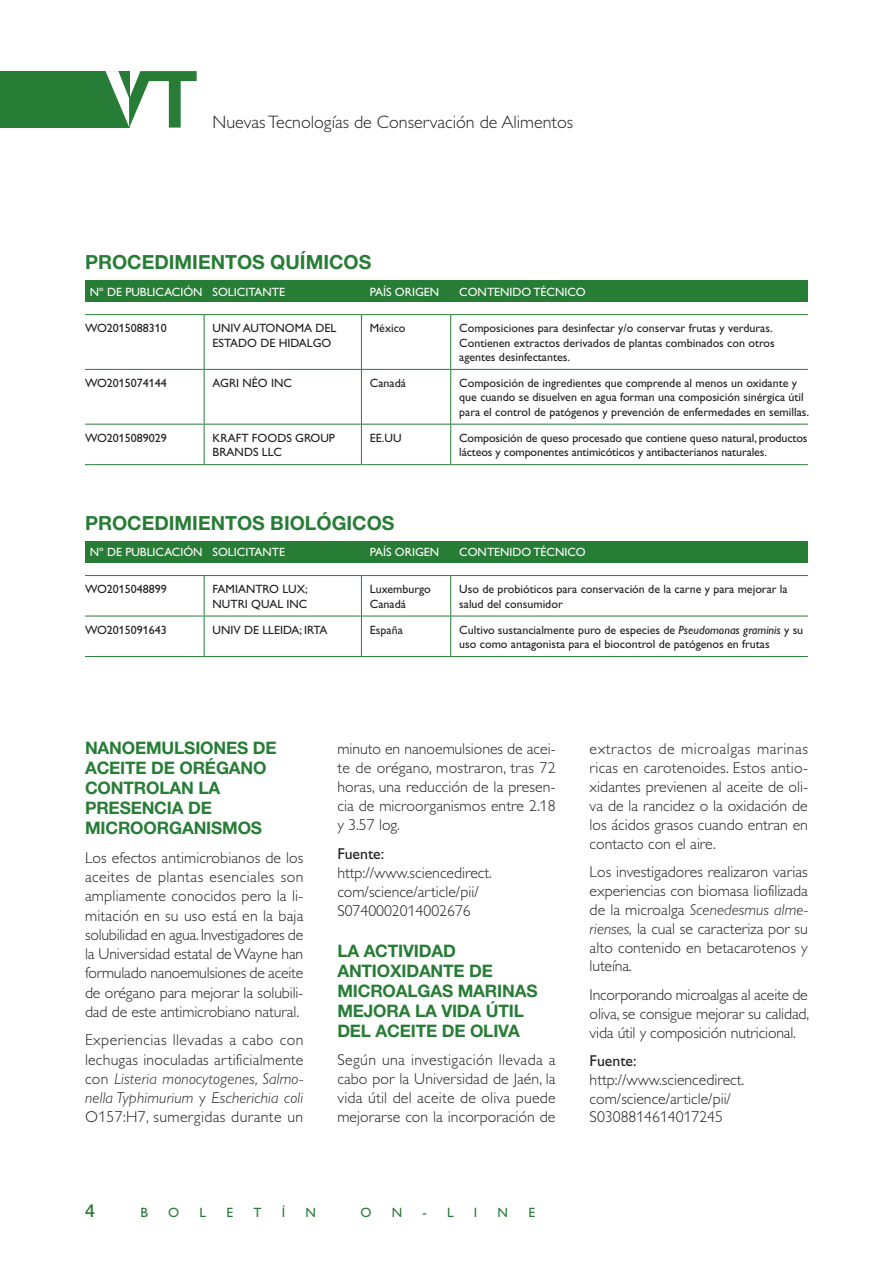
<style>
.page{position:relative;width:893px;height:1263px;background:#fff}
.page>*{position:absolute;margin:0;border:0;box-sizing:border-box;transform-origin:0 0}
.t1{font:700 19.5px "Helvetica Neue LT Std";color:#287d36}
.t2{font:300 18px "Gill Alt One";color:#231f20}
.t3{font:500 18px "Helvetica Neue LT Std";color:#287d36}
._04_subladillo_breve{font:700 17.25px/20px "Helvetica Neue LT Std";letter-spacing:-.01em;color:#287d36}
._05_texto_breves{font:300 15.75px/19.2px "Gill Alt One";letter-spacing:.005em;color:#231f20;text-align:justify}
._06_link_web{font:300 15.75px/19px "Gill Alt One";color:#231f20}
._07_fuente_web{font:15.75px "Gill Alt One";color:#231f20}
.t4{font:13.5px "Gill Alt One";color:#287d36}
._08_texto_tablas{font:12px/14.2px "Gill Alt One";color:#231f20}
.t5{font:12px "Gill Alt One";color:#fff}
.s1{font-style:italic}
</style>
<div class="page">
<div style="left:0;top:71px;width:129px;height:57px;background:#287d36"></div>
<svg style="left:106px;top:71px;width:91px;height:57px"></svg>
<div style="left:85px;top:281px;width:723px;height:21px;background:#287d36"></div>
<div style="left:85px;top:542px;width:723px;height:21px;background:#287d36"></div>
<hr style="left:85px;top:314px;width:119px;height:1px;background:#287d36">
<hr style="left:204px;top:314px;width:157px;height:1px;background:#287d36">
<hr style="left:204px;top:315px;width:1px;height:54px;background:#287d36">
<hr style="left:361px;top:314px;width:90px;height:1px;background:#287d36">
<hr style="left:361px;top:315px;width:1px;height:54px;background:#287d36">
<hr style="left:451px;top:314px;width:357px;height:1px;background:#287d36">
<hr style="left:450px;top:315px;width:1px;height:54px;background:#287d36">
<hr style="left:85px;top:369px;width:119px;height:1px;background:#287d36">
<hr style="left:204px;top:369px;width:157px;height:1px;background:#287d36">
<hr style="left:204px;top:370px;width:1px;height:54px;background:#287d36">
<hr style="left:361px;top:369px;width:90px;height:1px;background:#287d36">
<hr style="left:361px;top:370px;width:1px;height:54px;background:#287d36">
<hr style="left:451px;top:369px;width:357px;height:1px;background:#287d36">
<hr style="left:450px;top:370px;width:1px;height:54px;background:#287d36">
<hr style="left:85px;top:424px;width:119px;height:1px;background:#287d36">
<hr style="left:204px;top:424px;width:157px;height:1px;background:#287d36">
<hr style="left:204px;top:424px;width:1px;height:40px;background:#287d36">
<hr style="left:361px;top:424px;width:90px;height:1px;background:#287d36">
<hr style="left:361px;top:424px;width:1px;height:40px;background:#287d36">
<hr style="left:451px;top:424px;width:357px;height:1px;background:#287d36">
<hr style="left:450px;top:424px;width:1px;height:40px;background:#287d36">
<hr style="left:85px;top:464px;width:119px;height:1px;background:#287d36">
<hr style="left:204px;top:464px;width:157px;height:1px;background:#287d36">
<hr style="left:361px;top:464px;width:90px;height:1px;background:#287d36">
<hr style="left:451px;top:464px;width:357px;height:1px;background:#287d36">
<hr style="left:85px;top:575px;width:119px;height:1px;background:#287d36">
<hr style="left:204px;top:575px;width:157px;height:1px;background:#287d36">
<hr style="left:204px;top:576px;width:1px;height:40px;background:#287d36">
<hr style="left:361px;top:575px;width:90px;height:1px;background:#287d36">
<hr style="left:361px;top:576px;width:1px;height:40px;background:#287d36">
<hr style="left:451px;top:575px;width:357px;height:1px;background:#287d36">
<hr style="left:450px;top:576px;width:1px;height:40px;background:#287d36">
<hr style="left:85px;top:616px;width:119px;height:1px;background:#287d36">
<hr style="left:204px;top:616px;width:157px;height:1px;background:#287d36">
<hr style="left:204px;top:616px;width:1px;height:40px;background:#287d36">
<hr style="left:361px;top:616px;width:90px;height:1px;background:#287d36">
<hr style="left:361px;top:616px;width:1px;height:40px;background:#287d36">
<hr style="left:451px;top:616px;width:357px;height:1px;background:#287d36">
<hr style="left:450px;top:616px;width:1px;height:40px;background:#287d36">
<hr style="left:85px;top:656px;width:119px;height:1px;background:#287d36">
<hr style="left:204px;top:656px;width:157px;height:1px;background:#287d36">
<hr style="left:361px;top:656px;width:90px;height:1px;background:#287d36">
<hr style="left:451px;top:656px;width:357px;height:1px;background:#287d36">
<p class="t2" style="left:213px;top:111px;width:362px">Nuevas Tecnologías de Conservación de Alimentos</p>
<p class="t1" style="left:85px;top:250px;width:288px">PROCEDIMIENTOS QUÍMICOS</p>
<p class="t5" style="left:90px;top:285px;width:114px">Nº DE PUBLICACIÓN</p>
<p class="t5" style="left:213px;top:285px;width:74px">SOLICITANTE</p>
<p class="t5" style="left:370px;top:285px;width:71px">PAÍS ORIGEN</p>
<p class="t5" style="left:459px;top:285px;width:128px">CONTENIDO TÉCNICO</p>
<p class="_08_texto_tablas" style="left:85px;top:321px;width:83px">WO2015088310</p>
<p class="_08_texto_tablas" style="left:213px;top:321px;width:125px">UNIV AUTONOMA DEL<br>ESTADO DE HIDALGO</p>
<p class="_08_texto_tablas" style="left:370px;top:321px;width:37px">México</p>
<p class="_08_texto_tablas" style="left:459px;top:321px;width:317px">Composiciones para desinfectar y/o conservar frutas y verduras.<br>Contienen extractos derivados de plantas combinados con otros agentes desinfectantes.</p>
<p class="_08_texto_tablas" style="left:85px;top:376px;width:83px">WO2015074144</p>
<p class="_08_texto_tablas" style="left:213px;top:376px;width:81px">AGRI NÉO INC</p>
<p class="_08_texto_tablas" style="left:370px;top:376px;width:37px">Canadá</p>
<p class="_08_texto_tablas" style="left:459px;top:376px;width:351px">Composición de ingredientes que comprende al menos un oxidante y que cuando se disuelven en agua forman una composición sinérgica útil para el control de patógenos y prevención de enfermedades en semillas.</p>
<p class="_08_texto_tablas" style="left:85px;top:431px;width:83px">WO2015089029</p>
<p class="_08_texto_tablas" style="left:213px;top:431px;width:124px">KRAFT FOODS GROUP<br>BRANDS LLC</p>
<p class="_08_texto_tablas" style="left:370px;top:431px;width:33px">EE.UU</p>
<p class="_08_texto_tablas" style="left:459px;top:431px;width:350px">Composición de queso procesado que contiene queso natural, productos lácteos y componentes antimicóticos y antibacterianos naturales.</p>
<p class="t1" style="left:85px;top:511px;width:311px">PROCEDIMIENTOS BIOLÓGICOS</p>
<p class="t5" style="left:90px;top:545px;width:114px">Nº DE PUBLICACIÓN</p>
<p class="t5" style="left:213px;top:545px;width:74px">SOLICITANTE</p>
<p class="t5" style="left:370px;top:545px;width:71px">PAÍS ORIGEN</p>
<p class="_08_texto_tablas" style="left:85px;top:582px;width:83px">WO2015048899</p>
<p class="_08_texto_tablas" style="left:213px;top:582px;width:97px">FAMIANTRO LUX;<br>NUTRI QUAL INC</p>
<p class="_08_texto_tablas" style="left:370px;top:582px;width:62px">Luxemburgo</p>
<p class="_08_texto_tablas" style="left:370px;top:596px;width:37px">Canadá</p>
<p class="t5" style="left:459px;top:545px;width:128px">CONTENIDO TÉCNICO</p>
<p class="_08_texto_tablas" style="left:459px;top:582px;width:330px">Uso de probióticos para conservación de la carne y para mejorar la salud del consumidor</p>
<p class="_08_texto_tablas" style="left:85px;top:622px;width:83px">WO2015091643</p>
<p class="_08_texto_tablas" style="left:213px;top:622px;width:116px">UNIV DE LLEIDA; IRTA</p>
<p class="_08_texto_tablas" style="left:370px;top:622px;width:34px">España</p>
<p class="_08_texto_tablas" style="left:459px;top:622px;width:346px">Cultivo sustancialmente puro de especies de <span class="s1">Pseudomonas graminis</span> y su uso como antagonista para el biocontrol de patógenos en frutas</p>
<p class="_04_subladillo_breve" style="left:85px;top:738px;width:193px">NANOEMULSIONES DE<br>ACEITE DE ORÉGANO<br>CONTROLAN LA<br>PRESENCIA DE<br>MICROORGANISMOS</p>
<p class="_05_texto_breves" style="left:85px;top:848px;width:220px">Los efectos antimicrobianos de los aceites de plantas esenciales son ampliamente conocidos pero la li&shy;mitación en su uso está en la baja solubilidad en agua. Investigadores de la Universidad estatal de Wayne han formulado nanoemulsiones de aceite de orégano para mejorar la solubili&shy;dad de este antimicrobiano natural.</p>
<p class="_05_texto_breves" style="left:85px;top:1031px;width:220px">Experiencias llevadas a cabo con lechugas inoculadas artificialmente con <span class="s1">Listeria monocytogenes, Salmo&shy;nella Typhimurium</span> y <span class="s1">Escherichia coli </span>O157:H7, sumergidas durante un</p>
<p class="_05_texto_breves" style="left:337px;top:739px;width:220px">minuto en nanoemulsiones de acei&shy;te de orégano, mostraron, tras 72 horas, una reducción de la presen&shy;cia de microorganismos entre 2.18 y 3.57 log.</p>
<p class="_07_fuente_web" style="left:337px;top:844px;width:48px">Fuente:</p>
<p class="_06_link_web" style="left:337px;top:863px;width:156px">http://www.sciencedirect. com/science/article/pii/<br>S0740002014002676</p>
<p class="_04_subladillo_breve" style="left:337px;top:941px;width:202px">LA ACTIVIDAD<br>ANTIOXIDANTE DE<br>MICROALGAS MARINAS<br>MEJORA LA VIDA ÚTIL<br>DEL ACEITE DE OLIVA</p>
<p class="_05_texto_breves" style="left:337px;top:1050px;width:220px">Según una investigación llevada a cabo por la Universidad de Jaén, la vida útil del aceite de oliva puede mejorarse con la incorporación de</p>
<p class="t3" style="left:85px;top:1200px;width:12px">4</p>
<p class="t4" style="left:140px;top:1205px;width:9px">B</p>
<p class="t4" style="left:168px;top:1205px;width:13px">O</p>
<p class="t4" style="left:200px;top:1205px;width:8px">L</p>
<p class="t4" style="left:226px;top:1205px;width:8px">E</p>
<p class="t4" style="left:253px;top:1205px;width:10px">T</p>
<p class="t4" style="left:282px;top:1205px;width:5px">Í</p>
<p class="t4" style="left:306px;top:1205px;width:12px">N</p>
<p class="t4" style="left:360px;top:1205px;width:13px">O</p>
<p class="t4" style="left:392px;top:1205px;width:12px">N</p>
<p class="t4" style="left:422px;top:1205px;width:33px">- L</p>
<p class="t4" style="left:474px;top:1205px;width:5px">I</p>
<p class="t4" style="left:498px;top:1205px;width:12px">N</p>
<p class="t4" style="left:528px;top:1205px;width:8px">E</p>
<p class="_05_texto_breves" style="left:590px;top:739px;width:220px">extractos de microalgas marinas ricas en carotenoides. Estos antio&shy;xidantes previenen al aceite de oli&shy;va de la rancidez o la oxidación de los ácidos grasos cuando entran en contacto con el aire.</p>
<p class="_05_texto_breves" style="left:590px;top:862px;width:220px">Los investigadores realizaron varias experiencias con biomasa liofilizada de la microalga <span class="s1">Scenedesmus alme&shy;rienses,</span> la cual se caracteriza por su alto contenido en betacarotenos y luteína.</p>
<p class="_05_texto_breves" style="left:590px;top:985px;width:221px">Incorporando microalgas al aceite de oliva, se consigue mejorar su calidad, vida útil y composición nutricional.</p>
<p class="_07_fuente_web" style="left:590px;top:1051px;width:48px">Fuente:</p>
<p class="_06_link_web" style="left:590px;top:1070px;width:156px">http://www.sciencedirect. com/science/article/pii/<br>S0308814614017245</p>
</div>
